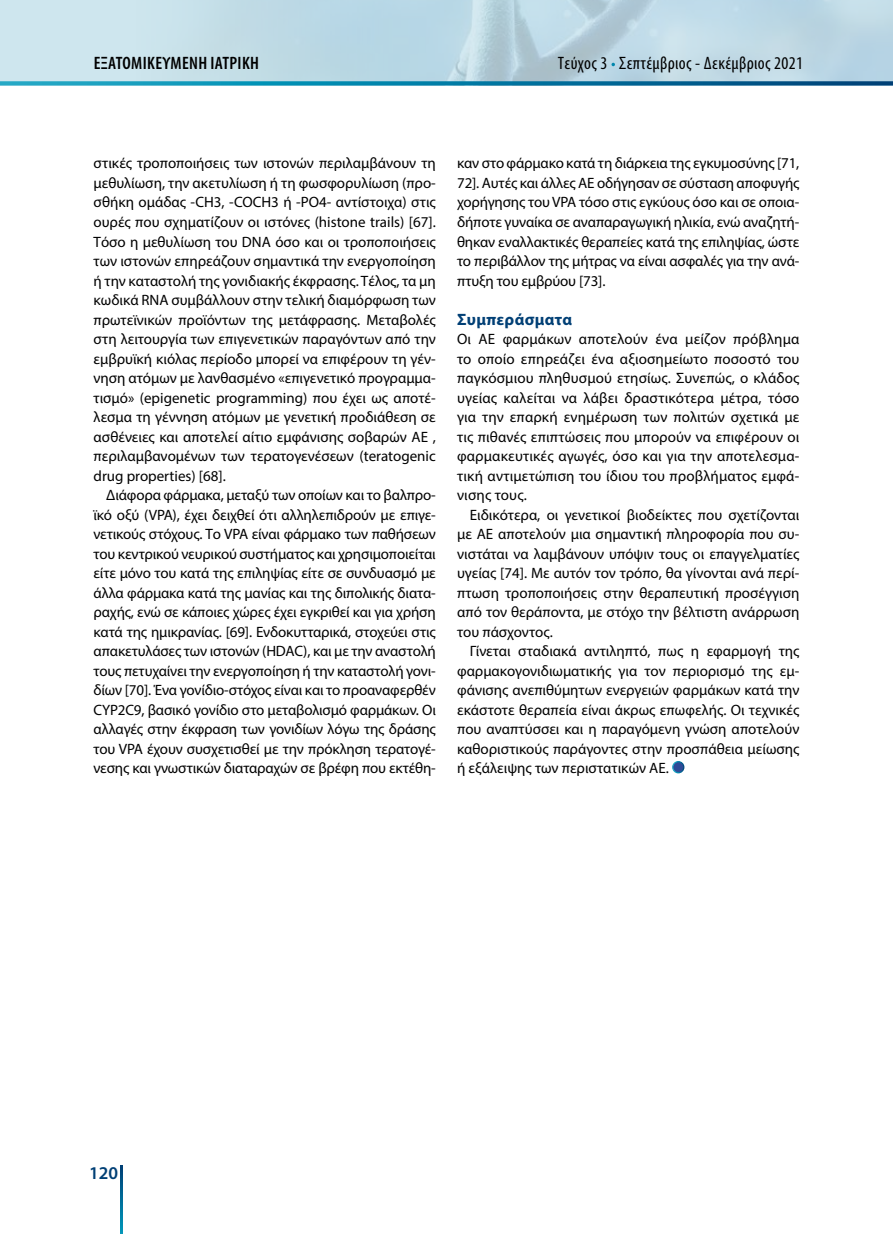
<style>
.page{position:relative;width:893px;height:1234px;background:#fff}
.page>*{position:absolute;margin:0;border:0;box-sizing:border-box;transform-origin:0 0}
.t1{font:condensed 18px "Myriad Pro";letter-spacing:.02em;color:#000}
.t2{font:600 condensed 18px "Myriad Pro";letter-spacing:.02em;color:#000}
.t3{font:600 18px "Myriad Pro";color:#003f75}
.t4{font:700 16.5px "Myriad Pro";letter-spacing:.02em;color:#003f75}
.t5{font:15px/19.5px "Myriad Pro";color:#000;text-align:justify}
.s1{color:#fff}
</style>
<div class="page">
<svg style="left:0;top:81px;width:893px;height:4px;background:#137fa6"></svg>
<svg style="left:121px;top:1165px;width:2px;height:68px"></svg>
<svg style="left:673px;top:761px;width:11px;height:11px"></svg>
<div style="left:672px;top:760px;width:12px;height:13px;border:1px solid #fff;border-radius:50%"></div>
<p class="t2" style="left:94px;top:52px;width:167px">ΕΞΑΤΟΜΙΚΕΥΜΈΝΗ ΙΑΤΡΙΚΉ</p>
<p class="t1" style="left:558px;top:52px;width:247px">Τεύχος 3 <span class="s1">•</span> Σεπτέμβριος - Δεκέμβριος 2021</p>
<p class="t5" style="left:94px;top:153px;width:344px">στικές τροποποιήσεις των ιστονών περιλαμβάνουν τη μεθυλίωση, την ακετυλίωση ή τη φωσφορυλίωση (προ&shy;σθήκη ομάδας -CH3, -COCH3 ή -PO4- αντίστοιχα) στις ουρές που σχηματίζουν οι ιστόνες (histone trails) [67].<br>Τόσο η μεθυλίωση του DNA όσο και οι τροποποιήσεις των ιστονών επηρεάζουν σημαντικά την ενεργοποίηση ή την καταστολή της γονιδιακής έκφρασης. Τέλος, τα μη κωδικά RNA συμβάλλουν στην τελική διαμόρφωση των πρωτεϊνικών προϊόντων της μετάφρασης. Μεταβολές στη λειτουργία των επιγενετικών παραγόντων από την εμβρυϊκή κιόλας περίοδο μπορεί να επιφέρουν τη γέν&shy;νηση ατόμων με λανθασμένο «επιγενετικό προγραμμα&shy;τισμό» (epigenetic programming) που έχει ως αποτέ&shy;λεσμα τη γέννηση ατόμων με γενετική προδιάθεση σε ασθένειες και αποτελεί αίτιο εμφάνισης σοβαρών ΑΕ , περιλαμβανομένων των τερατογενέσεων (teratogenic drug properties) [68].</p>
<p class="t5" style="left:94px;top:485px;width:344px;text-indent:13px">Διάφορα φάρμακα, μεταξύ των οποίων και το βαλπρο&shy;ϊκό οξύ (VPA), έχει δειχθεί ότι αλληλεπιδρούν με επιγε&shy;νετικούς στόχους. Το VPA είναι φάρμακο των παθήσεων του κεντρικού νευρικού συστήματος και χρησιμοποιείται είτε μόνο του κατά της επιληψίας είτε σε συνδυασμό με άλλα φάρμακα κατά της μανίας και της διπολικής διατα&shy;ραχής, ενώ σε κάποιες χώρες έχει εγκριθεί και για χρήση κατά της ημικρανίας. [69]. Ενδοκυτταρικά, στοχεύει στις απακετυλάσες των ιστονών (HDAC), και με την αναστολή τους πετυχαίνει την ενεργοποίηση ή την καταστολή γονι&shy;δίων [70]. Ένα γονίδιο-στόχος είναι και το προαναφερθέν CYP2C9, βασικό γονίδιο στο μεταβολισμό φαρμάκων. Οι αλλαγές στην έκφραση των γονιδίων λόγω της δράσης του VPA έχουν συσχετισθεί με την πρόκληση τερατογέ&shy;νεσης και γνωστικών διαταραχών σε βρέφη που εκτέθη-</p>
<p class="t5" style="left:457px;top:153px;width:344px">καν στο φάρμακο κατά τη διάρκεια της εγκυμοσύνης [71, 72]. Αυτές και άλλες ΑΕ οδήγησαν σε σύσταση αποφυγής χορήγησης του VPA τόσο στις εγκύους όσο και σε οποια&shy;δήποτε γυναίκα σε αναπαραγωγική ηλικία, ενώ αναζητή&shy;θηκαν εναλλακτικές θεραπείες κατά της επιληψίας, ώστε το περιβάλλον της μήτρας να είναι ασφαλές για την ανά&shy;πτυξη του εμβρύου [73].</p>
<p class="t4" style="left:457px;top:308px;width:116px">Συμπεράσματα</p>
<p class="t5" style="left:457px;top:329px;width:344px">Οι ΑΕ φαρμάκων αποτελούν ένα μείζον πρόβλημα το οποίο επηρεάζει ένα αξιοσημείωτο ποσοστό του παγκόσμιου πληθυσμού ετησίως. Συνεπώς, ο κλάδος υγείας καλείται να λάβει δραστικότερα μέτρα, τόσο για την επαρκή ενημέρωση των πολιτών σχετικά με τις πιθανές επιπτώσεις που μπορούν να επιφέρουν οι φαρμακευτικές αγωγές, όσο και για την αποτελεσμα&shy;τική αντιμετώπιση του ίδιου του προβλήματος εμφά&shy;νισης τους.</p>
<p class="t5" style="left:457px;top:504px;width:344px;text-indent:13px">Ειδικότερα, οι γενετικοί βιοδείκτες που σχετίζονται με ΑΕ αποτελούν μια σημαντική πληροφορία που συ&shy;νιστάται να λαμβάνουν υπόψιν τους οι επαγγελματίες υγείας [74]. Με αυτόν τον τρόπο, θα γίνονται ανά περί&shy;πτωση τροποποιήσεις στην θεραπευτική προσέγγιση από τον θεράποντα, με στόχο την βέλτιστη ανάρρωση του πάσχοντος.</p>
<p class="t5" style="left:457px;top:641px;width:344px;text-indent:13px">Γίνεται σταδιακά αντιληπτό, πως η εφαρμογή της φαρμακογονιδιωματικής για τον περιορισμό της εμ&shy;φάνισης ανεπιθύμητων ενεργειών φαρμάκων κατά την εκάστοτε θεραπεία είναι άκρως επωφελής. Οι τεχνικές που αναπτύσσει και η παραγόμενη γνώση αποτελούν καθοριστικούς παράγοντες στην προσπάθεια μείωσης ή εξάλειψης των περιστατικών ΑΕ.</p>
<p class="t3" style="left:89px;top:1161px;width:30px">120</p>
</div>
